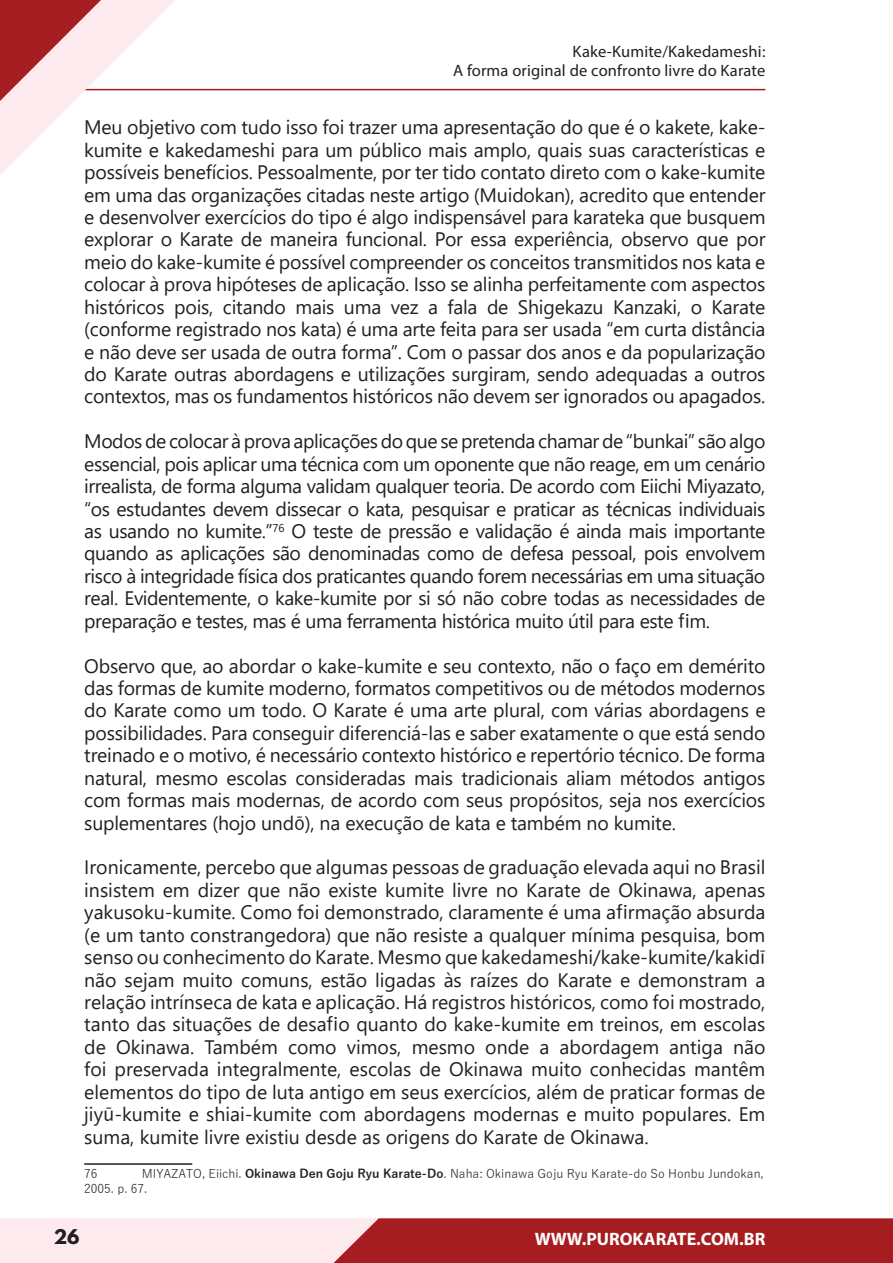
<style>
.page{position:relative;width:893px;height:1263px;background:#fff}
.page>*{position:absolute;margin:0;border:0;box-sizing:border-box;transform-origin:0 0}
.t1{font:19.5px/22.4px "Yu Gothic UI";letter-spacing:-.01em;color:#231f20;text-align:justify}
.t2{font:700 18px "Myriad Pro";color:#fff}
.t3{font:700 18px "League Spartan";color:#231f20}
.t4{font:16.5px/19.8px "Myriad Pro";letter-spacing:.01em;color:#231f20;text-align:right}
.t5{font:12px/14.4px "Yu Gothic";color:#231f20}
.s1{font-weight:700}
</style>
<div class="page">
<div style="left:0;top:1218px;width:480px;height:45px;background:#fceaef"></div>
<div style="left:333px;top:1218px;width:560px;height:45px;background:#a61d21"></div>
<hr style="left:75px;top:89px;width:690px;height:1px;background:#a61d21">
<svg style="left:0;top:0;width:185px;height:175px"></svg>
<hr style="left:84px;top:1163px;width:108px;height:2px;background:#231f20">
<p class="t4" style="left:453px;top:41px;width:314px">Kake-Kumite/Kakedameshi:<br>A forma original de confronto livre do Karate</p>
<p class="t1" style="left:84px;top:113px;width:683px">Meu objetivo com tudo isso foi trazer uma apresentação do que é o kakete, kake&shy;kumite e kakedameshi para um público mais amplo, quais suas características e possíveis benefícios. Pessoalmente, por ter tido contato direto com o kake-kumite em uma das organizações citadas neste artigo (Muidokan), acredito que entender e desenvolver exercícios do tipo é algo indispensável para karateka que busquem explorar o Karate de maneira funcional. Por essa experiência, observo que por meio do kake-kumite é possível compreender os conceitos transmitidos nos kata e colocar à prova hipóteses de aplicação. Isso se alinha perfeitamente com aspectos históricos pois, citando mais uma vez a fala de Shigekazu Kanzaki, o Karate (conforme registrado nos kata) é uma arte feita para ser usada “em curta distância e não deve ser usada de outra forma”. Com o passar dos anos e da popularização do Karate outras abordagens e utilizações surgiram, sendo adequadas a outros contextos, mas os fundamentos históricos não devem ser ignorados ou apagados.</p>
<p class="t1" style="left:84px;top:427px;width:683px">Modos de colocar à prova aplicações do que se pretenda chamar de “bunkai” são algo essencial, pois aplicar uma técnica com um oponente que não reage, em um cenário irrealista, de forma alguma validam qualquer teoria. De acordo com Eiichi Miyazato, “os estudantes devem dissecar o kata, pesquisar e praticar as técnicas individuais as usando no kumite.”<sup>76</sup> O teste de pressão e validação é ainda mais importante quando as aplicações são denominadas como de defesa pessoal, pois envolvem risco à integridade física dos praticantes quando forem necessárias em uma situação real. Evidentemente, o kake-kumite por si só não cobre todas as necessidades de preparação e testes, mas é uma ferramenta histórica muito útil para este fim.</p>
<p class="t1" style="left:84px;top:652px;width:683px">Observo que, ao abordar o kake-kumite e seu contexto, não o faço em demérito das formas de kumite moderno, formatos competitivos ou de métodos modernos do Karate como um todo. O Karate é uma arte plural, com várias abordagens e possibilidades. Para conseguir diferenciá-las e saber exatamente o que está sendo treinado e o motivo, é necessário contexto histórico e repertório técnico. De forma natural, mesmo escolas consideradas mais tradicionais aliam métodos antigos com formas mais modernas, de acordo com seus propósitos, seja nos exercícios suplementares (hojo undō), na execução de kata e também no kumite.</p>
<p class="t1" style="left:84px;top:853px;width:683px">Ironicamente, percebo que algumas pessoas de graduação elevada aqui no Brasil insistem em dizer que não existe kumite livre no Karate de Okinawa, apenas yakusoku-kumite. Como foi demonstrado, claramente é uma afirmação absurda (e um tanto constrangedora) que não resiste a qualquer mínima pesquisa, bom senso ou conhecimento do Karate. Mesmo que kakedameshi/kake-kumite/kakidī não sejam muito comuns, estão ligadas às raízes do Karate e demonstram a relação intrínseca de kata e aplicação. Há registros históricos, como foi mostrado, tanto das situações de desafio quanto do kake-kumite em treinos, em escolas de Okinawa. Também como vimos, mesmo onde a abordagem antiga não foi preservada integralmente, escolas de Okinawa muito conhecidas mantêm elementos do tipo de luta antigo em seus exercícios, além de praticar formas de jiyū-kumite e shiai-kumite com abordagens modernas e muito populares. Em suma, kumite livre existiu desde as origens do Karate de Okinawa.</p>
<p class="t5" style="left:84px;top:1165px;width:15px">76</p>
<p class="t5" style="left:84px;top:1165px;width:681px;text-indent:57px">MIYAZATO, Eiichi. <span class="s1">Okinawa Den Goju Ryu Karate-Do</span>. Naha: Okinawa Goju Ryu Karate-do So Honbu Jundokan,<br>2005. p. 67.</p>
<p class="t3" style="left:54px;top:1223px;width:27px">26</p>
<p class="t2" style="left:535px;top:1227px;width:232px">WWW.PUROKARATE.COM.BR</p>
</div>
